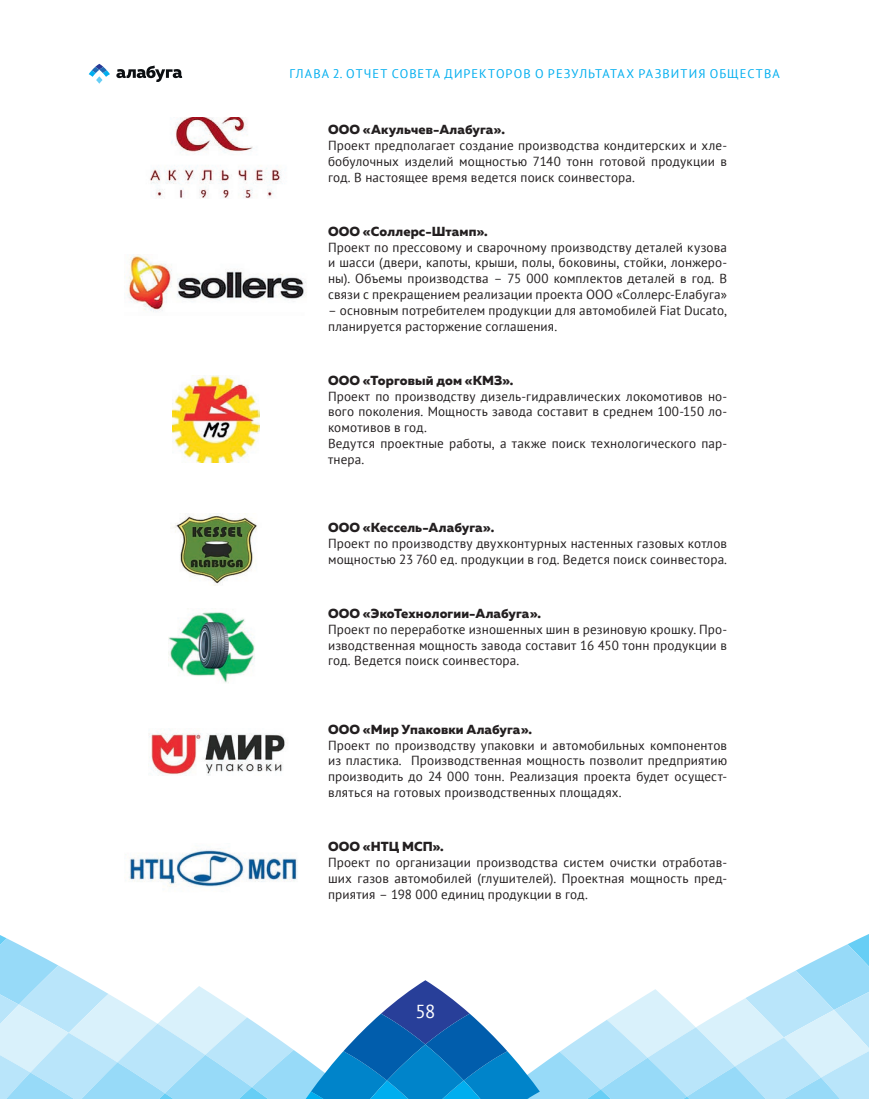
<style>
.page{position:relative;width:869px;height:1099px;background:#fff}
.page>*{position:absolute;margin:0;border:0;box-sizing:border-box;transform-origin:0 0}
.t1{font:18.75px "PT Sans";color:#fff}
.t2{font:13.12px/15.8px "PT Sans";letter-spacing:.01em;color:#231f20;text-align:justify}
.t3{font:800 13.12px "Muller";letter-spacing:.005em;color:#231f20}
.t4{font:12.5px "PT Sans";letter-spacing:.08em;color:#00aeef}
</style>
<div class="page">
<img style="left:150px;top:117px;width:131px;height:82px">
<img style="left:126px;top:254px;width:181px;height:58px">
<img style="left:173px;top:376px;width:87px;height:86px">
<img style="left:174px;top:513px;width:83px;height:71px">
<img style="left:168px;top:612px;width:87px;height:71px">
<img style="left:149px;top:730px;width:136px;height:46px">
<img style="left:129px;top:849px;width:168px;height:38px">
<svg style="left:0;top:934px;width:868px;height:164px"></svg>
<svg style="left:116px;top:65px;width:66px;height:17px"></svg>
<svg style="left:89px;top:64px;width:21px;height:20px"></svg>
<p class="t4" style="left:289px;top:66px;width:491px">ГЛАВА 2. ОТЧЕТ СОВЕТА ДИРЕКТОРОВ О РЕЗУЛЬТАТАХ РАЗВИТИЯ ОБЩЕСТВА</p>
<p class="t3" style="left:328px;top:121px;width:178px">ООО «Акульчев-Алабуга».</p>
<p class="t2" style="left:328px;top:137px;width:400px">Проект предполагает создание производства кондитерских и хле&shy;бобулочных изделий мощностью 7140 тонн готовой продукции в год. В настоящее время ведется поиск соинвестора.</p>
<p class="t3" style="left:328px;top:223px;width:161px">ООО «Соллерс-Штамп».</p>
<p class="t2" style="left:328px;top:239px;width:400px">Проект по прессовому и сварочному производству деталей кузова и шасси (двери, капоты, крыши, полы, боковины, стойки, лонжеро&shy;ны). Объемы производства – 75 000 комплектов деталей в год. В связи с прекращением реализации проекта ООО «Соллерс-Елабуга»</p>
<p class="t2" style="left:328px;top:302px;width:400px">– основным потребителем продукции для автомобилей Fiat Ducato, планируется расторжение соглашения.</p>
<p class="t3" style="left:328px;top:372px;width:187px">ООО «Торговый дом «КМЗ».</p>
<p class="t2" style="left:328px;top:388px;width:400px;text-align:left">Проект по производству дизель-гидравлических локомотивов но&shy;вого поколения. Мощность завода составит в среднем 100-150 ло&shy;комотивов в год.<br>Ведутся проектные работы, а также поиск технологического пар&shy;тнера.</p>
<p class="t3" style="left:328px;top:519px;width:168px">ООО «Кессель-Алабуга».</p>
<p class="t2" style="left:328px;top:535px;width:400px">Проект по производству двухконтурных настенных газовых котлов мощностью 23 760 ед. продукции в год. Ведется поиск соинвестора.</p>
<p class="t3" style="left:328px;top:605px;width:214px">ООО «ЭкоТехнологии-Алабуга».</p>
<p class="t2" style="left:328px;top:621px;width:400px">Проект по переработке изношенных шин в резиновую крошку. Про&shy;изводственная мощность завода составит 16 450 тонн продукции в год. Ведется поиск соинвестора.</p>
<p class="t3" style="left:328px;top:721px;width:205px">ООО «Мир Упаковки Алабуга».</p>
<p class="t2" style="left:328px;top:737px;width:400px">Проект по производству упаковки и автомобильных компонентов из пластика. Производственная мощность позволит предприятию производить до 24 000 тонн. Реализация проекта будет осущест&shy;вляться на готовых производственных площадях.</p>
<p class="t3" style="left:328px;top:838px;width:117px">ООО «НТЦ МСП».</p>
<p class="t2" style="left:328px;top:854px;width:400px">Проект по организации производства систем очистки отработав&shy;ших газов автомобилей (глушителей). Проектная мощность пред&shy;приятия – 198 000 единиц продукции в год.</p>
<h1 class="t1" style="left:415px;top:999px;width:21px">58</h1>
</div>
